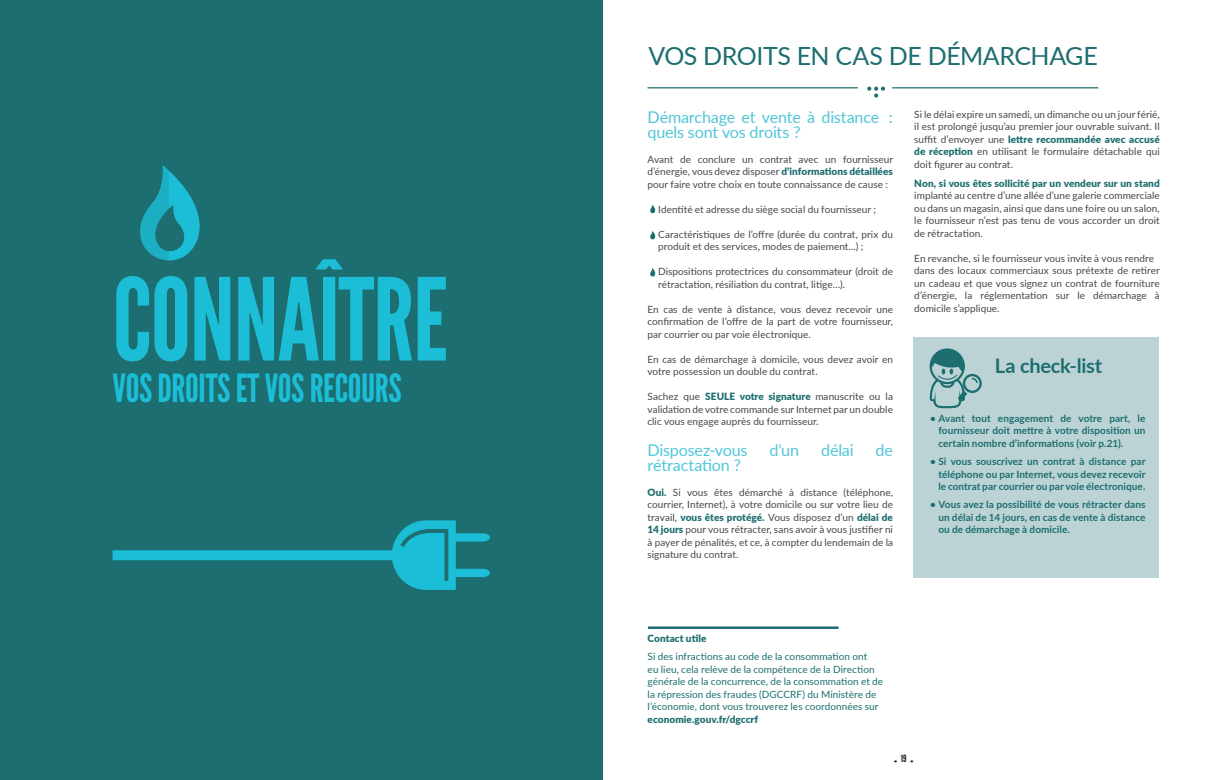
<style>
.page{position:relative;width:1205px;height:780px;background:#fff}
.page>*{position:absolute;margin:0;border:0;box-sizing:border-box;transform-origin:0 0}
.t1{font:113.75px "League Gothic";letter-spacing:-.01em;color:#1cbed7}
.t2{font:38.75px "League Gothic";letter-spacing:-.01em;color:#1cbed7}
.t3{font:25px "Lato";letter-spacing:-.015em;color:#1e6e70}
.t4{font:25px "Times New Roman";color:#231f20}
.t5{font:700 20px "Lato";letter-spacing:-.015em;color:#1d6e70}
.t6{font:16.25px/15.1px "Lato";letter-spacing:-.015em;color:#51c6d8}
.t7{font:10px/12.5px "Lato";letter-spacing:.005em;color:#444749;text-align:justify}
.t8{font:700 10px/12.5px "Lato";letter-spacing:.005em;color:#1d6e70;text-align:justify}
.t9{font:10px/12.5px "Lato";letter-spacing:.005em;color:#1d6f70}
.t10{font:900 10px "Lato";letter-spacing:.005em;color:#1d6f70}
.t11{font:10px "League Gothic";color:#231f20}
.s1{font-weight:900;color:#1e6e70}
.s2{font-weight:900;color:#1d6e70}
</style>
<div class="page">
<div style="left:0;top:0;width:602px;height:780px;background:#1d6e70"></div>
<div style="left:113px;top:550px;width:325px;height:10px;background:#1cbed7"></div>
<svg style="left:392px;top:520px;width:98px;height:70px"></svg>
<div style="left:913px;top:337px;width:246px;height:241px;background:#bbd3d4"></div>
<svg style="left:867px;top:87px;width:18px;height:11px"></svg>
<hr style="left:647px;top:87px;width:211px;height:1px;background:#1e6e70">
<hr style="left:892px;top:87px;width:206px;height:1px;background:#1e6e70">
<svg style="left:140px;top:165px;width:60px;height:95px"></svg>
<svg style="left:929px;top:348px;width:53px;height:60px"></svg>
<svg style="left:650px;top:231px;width:6px;height:8px"></svg>
<svg style="left:650px;top:268px;width:6px;height:8px"></svg>
<svg style="left:650px;top:205px;width:6px;height:8px"></svg>
<div style="left:648px;top:626px;width:190px;height:2px;border:1px solid #1e6e70"></div>
<h1 class="t1" style="left:113px;top:255px;width:337px">CONNAÎTRE</h1>
<h2 class="t2" style="left:113px;top:366px;width:291px">VOS DROITS ET VOS RECOURS</h2>
<h3 class="t3" style="left:648px;top:38px;width:451px">VOS DROITS EN CAS DE DÉMARCHAGE</h3>
<h3 class="t6" style="left:647px;top:109px;width:247px">Démarchage et vente à distance : quels sont vos droits ?</h3>
<p class="t7" style="left:647px;top:152px;width:247px">Avant de conclure un contrat avec un fournisseur d’énergie, vous devez disposer <span class="s1">d’informations détaillées </span>pour faire votre choix en toute connaissance de cause :</p>
<p class="t7" style="left:658px;top:202px;width:219px">Identité et adresse du siège social du fournisseur ;</p>
<p class="t7" style="left:658px;top:227px;width:236px">Caractéristiques de l’offre (durée du contrat, prix du produit et des services, modes de paiement...) ;</p>
<p class="t7" style="left:658px;top:265px;width:236px">Dispositions protectrices du consommateur (droit de rétractation, résiliation du contrat, litige…).</p>
<p class="t7" style="left:647px;top:302px;width:247px">En cas de vente à distance, vous devez recevoir une confirmation de l’offre de la part de votre fournisseur, par courrier ou par voie électronique.</p>
<p class="t7" style="left:647px;top:352px;width:247px">En cas de démarchage à domicile, vous devez avoir en votre possession un double du contrat.</p>
<p class="t7" style="left:647px;top:390px;width:247px">Sachez que <span class="s2">SEULE votre signature</span> manuscrite ou la validation de votre commande sur Internet par un double clic vous engage auprès du fournisseur.</p>
<h3 class="t6" style="left:647px;top:441px;width:102px">Disposez-vous</h3>
<h3 class="t6" style="left:769px;top:441px;width:31px">d'un</h3>
<h3 class="t6" style="left:821px;top:441px;width:34px">délai</h3>
<h3 class="t6" style="left:875px;top:441px;width:19px">de</h3>
<h3 class="t6" style="left:647px;top:457px;width:95px">rétractation ?</h3>
<p class="t7" style="left:647px;top:485px;width:247px"><span class="s2">Oui.</span> Si vous êtes démarché à distance (téléphone, courrier, Internet), à votre domicile ou sur votre lieu de travail, <span class="s2">vous êtes protégé.</span> Vous disposez d’un <span class="s2">délai de 14 jours</span> pour vous rétracter, sans avoir à vous justifier ni à payer de pénalités, et ce, à compter du lendemain de la signature du contrat.</p>
<p class="t7" style="left:914px;top:108px;width:247px">Si le délai expire un samedi, un dimanche ou un jour férié, il est prolongé jusqu’au premier jour ouvrable suivant. Il suffit d’envoyer une <span class="s2">lettre recommandée avec accusé de réception</span> en utilisant le formulaire détachable qui doit figurer au contrat.</p>
<p class="t10" style="left:914px;top:175px;width:247px">Non, si vous êtes sollicité par un vendeur sur un stand</p>
<p class="t7" style="left:914px;top:189px;width:247px">implanté au centre d’une allée d’une galerie commerciale ou dans un magasin, ainsi que dans une foire ou un salon, le fournisseur n’est pas tenu de vous accorder un droit de rétractation.</p>
<p class="t7" style="left:914px;top:251px;width:247px;text-align:left">En revanche, si le fournisseur vous invite à vous rendre dans des locaux commerciaux sous prétexte de retirer un cadeau et que vous signez un contrat de fourniture d’énergie, la réglementation sur le démarchage à domicile s’applique.</p>
<h3 class="t5" style="left:995px;top:351px;width:109px">La check-list</h3>
<p class="t8" style="left:938px;top:411px;width:209px;text-indent:-8px">• Avant tout engagement de votre part, le fournisseur doit mettre à votre disposition un certain nombre d’informations (voir p.21).</p>
<p class="t8" style="left:938px;top:455px;width:209px;text-indent:-8px">• Si vous souscrivez un contrat à distance par téléphone ou par Internet, vous devez recevoir le contrat par courrier ou par voie électronique.</p>
<p class="t8" style="left:938px;top:498px;width:209px;text-indent:-8px">• Vous avez la possibilité de vous rétracter dans un délai de 14 jours, en cas de vente à distance ou de démarchage à domicile.</p>
<p class="t10" style="left:648px;top:630px;width:60px">Contact utile</p>
<p class="t9" style="left:648px;top:650px;width:237px">Si des infractions au code de la consommation ont<br>eu lieu, cela relève de la compétence de la Direction générale de la concurrence, de la consommation et de la répression des fraudes (DGCCRF) du Ministère de l’économie, dont vous trouverez les coordonnées sur</p>
<p class="t10" style="left:648px;top:711px;width:112px">economie.gouv.fr/dgccrf</p>
<p class="t11" style="left:901px;top:753px;width:7px">19</p>
<h3 class="t4" style="left:892px;top:737px;width:24px">. .</h3>
</div>
